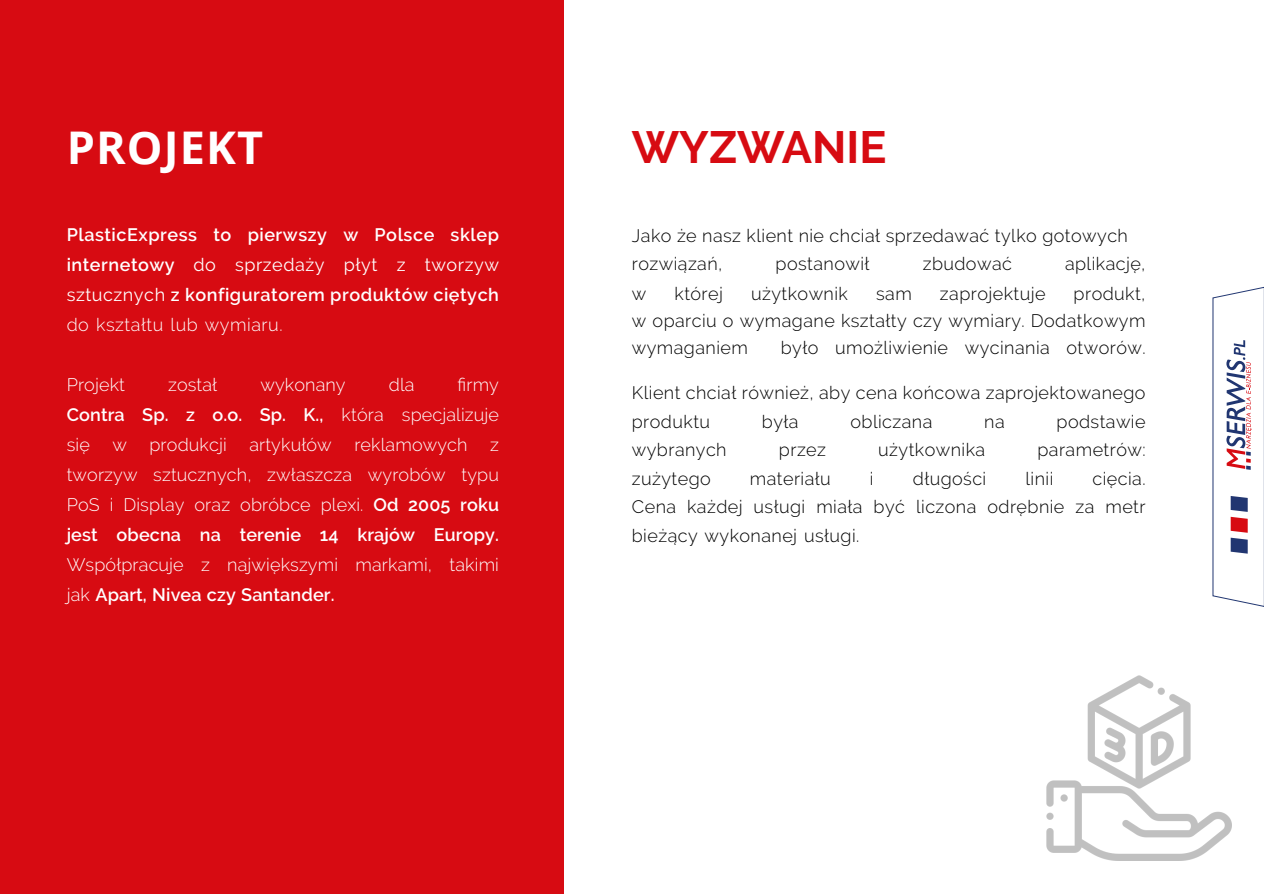
<style>
.page{position:relative;width:1264px;height:894px;background:#fff}
.page>*{position:absolute;margin:0;border:0;box-sizing:border-box;transform-origin:0 0}
.t1{font:700 45px "Raleway";color:#d70b12}
.t2{font:700 45px "Open Sans";letter-spacing:.025em;color:#fff}
.t3{font:300 18px/28.5px "Raleway";letter-spacing:.025em;color:#000}
.t4{font:300 18px/30px "Raleway";letter-spacing:.005em;color:#fff;text-align:justify}
.t5{font:600 18px/30px "Raleway";letter-spacing:.03em;color:#fff;text-align:justify}
.s1{font-weight:400}
.s2{font-weight:300}
.s3{font-weight:600}
</style>
<div class="page">
<div style="left:0;top:0;width:563px;height:893px;background:#d70b12"></div>
<svg style="left:1212px;top:287px;width:51px;height:320px"></svg>
<img style="left:1046px;top:675px;width:185px;height:184px">
<h1 class="t2" style="left:67px;top:130px;width:198px">PROJEKT</h1>
<p class="t5" style="left:67px;top:219px;width:434px">PlasticExpress to pierwszy w Polsce sklep internetowy <span class="s1">do sprzedaży płyt z tworzyw sztucznych</span> z konfiguratorem produktów ciętych <span class="s2">do kształtu lub wymiaru.</span></p>
<p class="t4" style="left:67px;top:369px;width:434px;text-indent:391px">firmy <span class="s3">Contra Sp. z o.o. Sp. K.,</span> która specjalizuje się</p>
<p class="t4" style="left:67px;top:369px;width:60px">Projekt</p>
<p class="t4" style="left:168px;top:369px;width:51px">został</p>
<p class="t4" style="left:260px;top:369px;width:87px">wykonany</p>
<p class="t4" style="left:389px;top:369px;width:27px">dla</p>
<p class="t4" style="left:112px;top:429px;width:16px">w</p>
<p class="t4" style="left:149px;top:429px;width:79px">produkcji</p>
<p class="t4" style="left:249px;top:429px;width:84px">artykułów</p>
<p class="t4" style="left:354px;top:429px;width:115px">reklamowych</p>
<p class="t4" style="left:67px;top:429px;width:434px;text-indent:423px">z tworzyw sztucznych, zwłaszcza wyrobów typu PoS i Display oraz obróbce plexi. <span class="s3">Od 2005 roku jest obecna na terenie 14 krajów Europy.</span></p>
<p class="t4" style="left:67px;top:549px;width:434px">Współpracuje z największymi markami, takimi jak <span class="s3">Apart, Nivea czy Santander.</span></p>
<h1 class="t1" style="left:631px;top:121px;width:256px">WYZWANIE</h1>
<p class="t3" style="left:631px;top:221px;width:497px">Jako że nasz klient nie chciał sprzedawać tylko gotowych rozwiązań,</p>
<p class="t3" style="left:775px;top:249px;width:95px">postanowił</p>
<p class="t3" style="left:922px;top:249px;width:91px">zbudować</p>
<p class="t3" style="left:1064px;top:249px;width:82px">aplikację,</p>
<p class="t3" style="left:631px;top:279px;width:16px">w</p>
<p class="t3" style="left:674px;top:279px;width:50px">której</p>
<p class="t3" style="left:751px;top:279px;width:98px">użytkownik</p>
<p class="t3" style="left:876px;top:279px;width:37px">sam</p>
<p class="t3" style="left:939px;top:279px;width:107px">zaprojektuje</p>
<p class="t3" style="left:631px;top:280px;width:515px;line-height:27px;text-align:justify;text-indent:442px">produkt, w oparciu o wymagane kształty czy wymiary. Dodatkowym wymaganiem</p>
<p class="t3" style="left:780px;top:333px;width:366px">było umożliwienie wycinania otworów.</p>
<p class="t3" style="left:631px;top:378px;width:515px">Klient chciał również, aby cena końcowa zaprojektowanego produktu</p>
<p class="t3" style="left:761px;top:407px;width:38px">była</p>
<p class="t3" style="left:850px;top:407px;width:83px">obliczana</p>
<p class="t3" style="left:984px;top:407px;width:22px">na</p>
<p class="t3" style="left:1056px;top:407px;width:91px">podstawie</p>
<p class="t3" style="left:631px;top:435px;width:96px">wybranych</p>
<p class="t3" style="left:779px;top:435px;width:49px">przez</p>
<p class="t3" style="left:878px;top:435px;width:108px">użytkownika</p>
<p class="t3" style="left:1037px;top:435px;width:110px">parametrów:</p>
<p class="t3" style="left:631px;top:464px;width:80px">zużytego</p>
<p class="t3" style="left:749px;top:464px;width:82px">materiału</p>
<p class="t3" style="left:869px;top:464px;width:5px">i</p>
<p class="t3" style="left:912px;top:464px;width:75px">długości</p>
<p class="t3" style="left:1025px;top:464px;width:29px">linii</p>
<p class="t3" style="left:631px;top:464px;width:515px;text-align:justify;text-indent:460px">cięcia.<br>Cena każdej usługi miała być liczona odrębnie za metr bieżący wykonanej usługi.</p>
</div>
